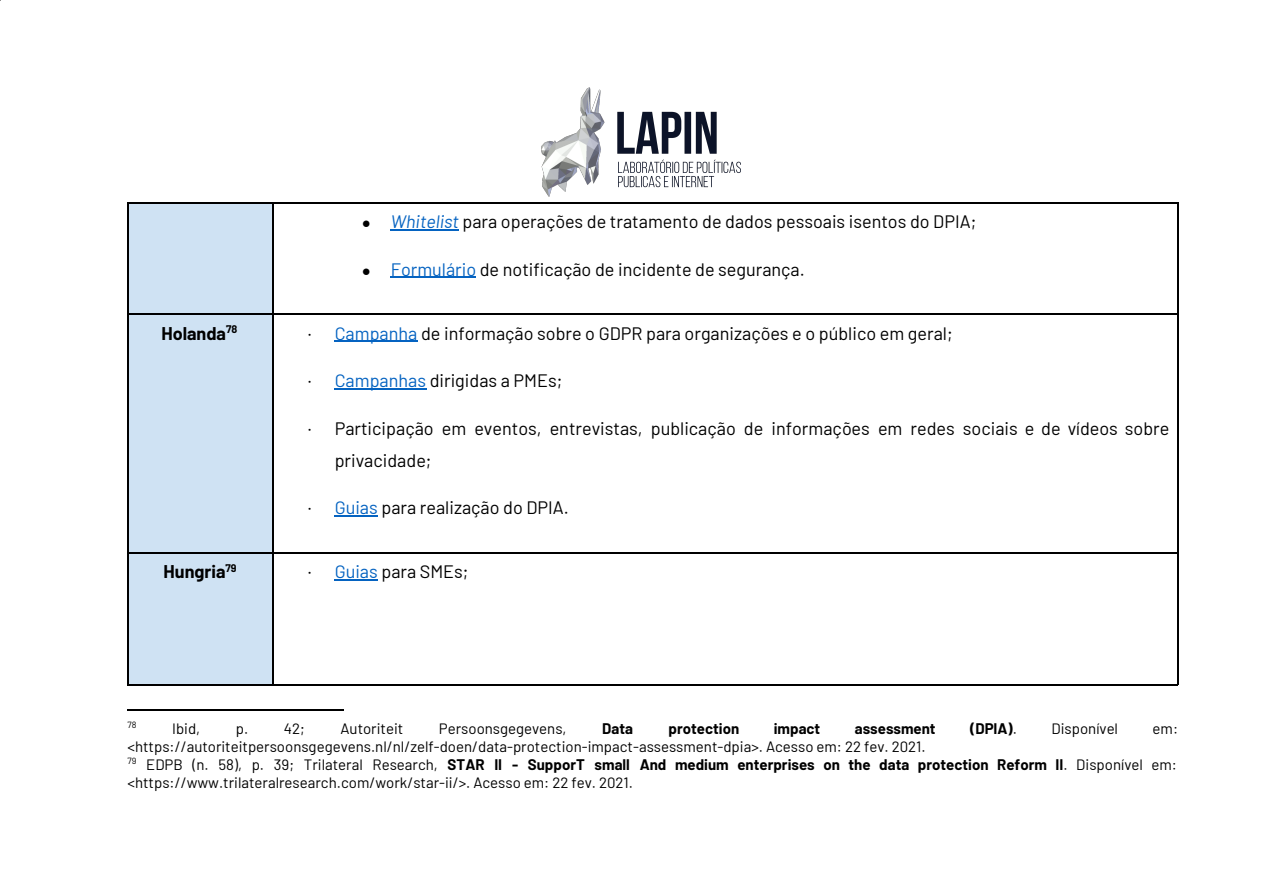
<style>
.page{position:relative;width:1265px;height:894px;background:#fff}
.page>*{position:absolute;margin:0;border:0;box-sizing:border-box;transform-origin:0 0}
.t1{font:18px/31.5px "Barlow";color:#000}
.t2{font:700 18px "Barlow";color:#000}
.t3{font:15px/18px "Barlow";color:#000}
.t4{font:700 15px "Barlow";color:#000}
.t5{font:9px "Barlow";color:#000}
.s1{font-family:"Arial";font-size:15px}
.s2{font-style:italic;color:#0563c1}
.s3{color:#0563c1}
.s4{font-weight:400}
.s5{font-weight:700}
</style>
<div class="page">
<hr style="left:127px;top:710px;width:216px;height:1px;background:#000">
<img style="left:541px;top:87px;width:200px;height:110px">
<div style="left:127px;top:202px;width:145px;height:112px;background:#cfe2f3"></div>
<div style="left:127px;top:314px;width:145px;height:238px;background:#cfe2f3"></div>
<div style="left:127px;top:552px;width:145px;height:132px;background:#cfe2f3"></div>
<hr style="left:272px;top:684px;width:906px;height:1px;background:#000">
<hr style="left:1177px;top:552px;width:1px;height:133px;background:#000">
<hr style="left:127px;top:684px;width:146px;height:1px;background:#000">
<hr style="left:127px;top:552px;width:1px;height:133px;background:#000">
<hr style="left:272px;top:552px;width:1px;height:133px;background:#000">
<hr style="left:272px;top:552px;width:906px;height:2px;background:#000">
<hr style="left:1177px;top:314px;width:1px;height:240px;background:#000">
<hr style="left:127px;top:552px;width:146px;height:2px;background:#000">
<hr style="left:127px;top:314px;width:1px;height:240px;background:#000">
<hr style="left:272px;top:314px;width:1px;height:240px;background:#000">
<hr style="left:272px;top:202px;width:906px;height:2px;background:#000">
<hr style="left:272px;top:314px;width:906px;height:1px;background:#000">
<hr style="left:1177px;top:202px;width:1px;height:113px;background:#000">
<hr style="left:127px;top:202px;width:146px;height:2px;background:#000">
<hr style="left:127px;top:314px;width:146px;height:1px;background:#000">
<hr style="left:127px;top:202px;width:1px;height:113px;background:#000">
<hr style="left:272px;top:202px;width:1px;height:113px;background:#000">
<hr style="left:390px;top:230px;width:69px;height:1px;background:#0563c1">
<hr style="left:390px;top:277px;width:86px;height:1px;background:#0563c1">
<hr style="left:334px;top:341px;width:83px;height:1px;background:#0563c1">
<hr style="left:334px;top:388px;width:92px;height:1px;background:#0563c1">
<hr style="left:334px;top:515px;width:44px;height:1px;background:#0563c1">
<hr style="left:334px;top:579px;width:44px;height:1px;background:#0563c1">
<p class="t1" style="left:362px;top:205px;width:616px"><span class="s1">●</span> <span class="s2">Whitelist</span> para operações de tratamento de dados pessoais isentos do DPIA;</p>
<p class="t1" style="left:362px;top:253px;width:444px"><span class="s1">●</span> <span class="s3">Formulário</span> de notificação de incidente de segurança.</p>
<p class="t2" style="left:161px;top:322px;width:77px">Holanda<sup>78</sup></p>
<p class="t1" style="left:308px;top:317px;width:646px">· <span class="s3">Campanha</span> de informação sobre o GDPR para organizações e o público em geral;</p>
<p class="t1" style="left:308px;top:364px;width:256px">· <span class="s3">Campanhas</span> dirigidas a PMEs;</p>
<p class="t1" style="left:335px;top:412px;width:836px;text-indent:-27px">· Participação em eventos, entrevistas, publicação de informações em redes sociais e de vídeos sobre privacidade;</p>
<p class="t1" style="left:308px;top:491px;width:263px">· <span class="s3">Guias</span> para realização do DPIA.</p>
<p class="t2" style="left:164px;top:560px;width:75px">Hungria<sup>79</sup></p>
<p class="t1" style="left:308px;top:555px;width:162px">· <span class="s3">Guias</span> para SMEs;</p>
<p class="t5" style="left:128px;top:719px;width:10px">78</p>
<p class="t3" style="left:172px;top:719px;width:30px">Ibid,</p>
<p class="t3" style="left:236px;top:719px;width:71px">p. 42;</p>
<p class="t3" style="left:340px;top:719px;width:64px">Autoriteit</p>
<p class="t3" style="left:439px;top:719px;width:129px">Persoonsgegevens,</p>
<p class="t4" style="left:602px;top:718px;width:32px">Data</p>
<p class="t4" style="left:668px;top:718px;width:72px">protection</p>
<p class="t4" style="left:773px;top:718px;width:48px">impact</p>
<p class="t4" style="left:855px;top:718px;width:82px">assessment</p>
<p class="t4" style="left:970px;top:718px;width:48px">(DPIA)<span class="s4">.</span></p>
<p class="t3" style="left:1051px;top:719px;width:68px">Disponível</p>
<p class="t3" style="left:1152px;top:719px;width:27px">em:</p>
<p class="t3" style="left:128px;top:737px;width:1051px">&lt;https://autoriteitpersoonsgegevens.nl/nl/zelf-doen/data-protection-impact-assessment-dpia&gt;. Acesso em: 22 fev. 2021.<br><sup>79</sup> EDPB (n. 58), p. 39; Trilateral Research, <span class="s5">STAR II - SupporT small And medium enterprises on the data protection Reform II</span>. Disponível em: &lt;https://www.trilateralresearch.com/work/star-ii/&gt;. Acesso em: 22 fev. 2021.</p>
</div>
